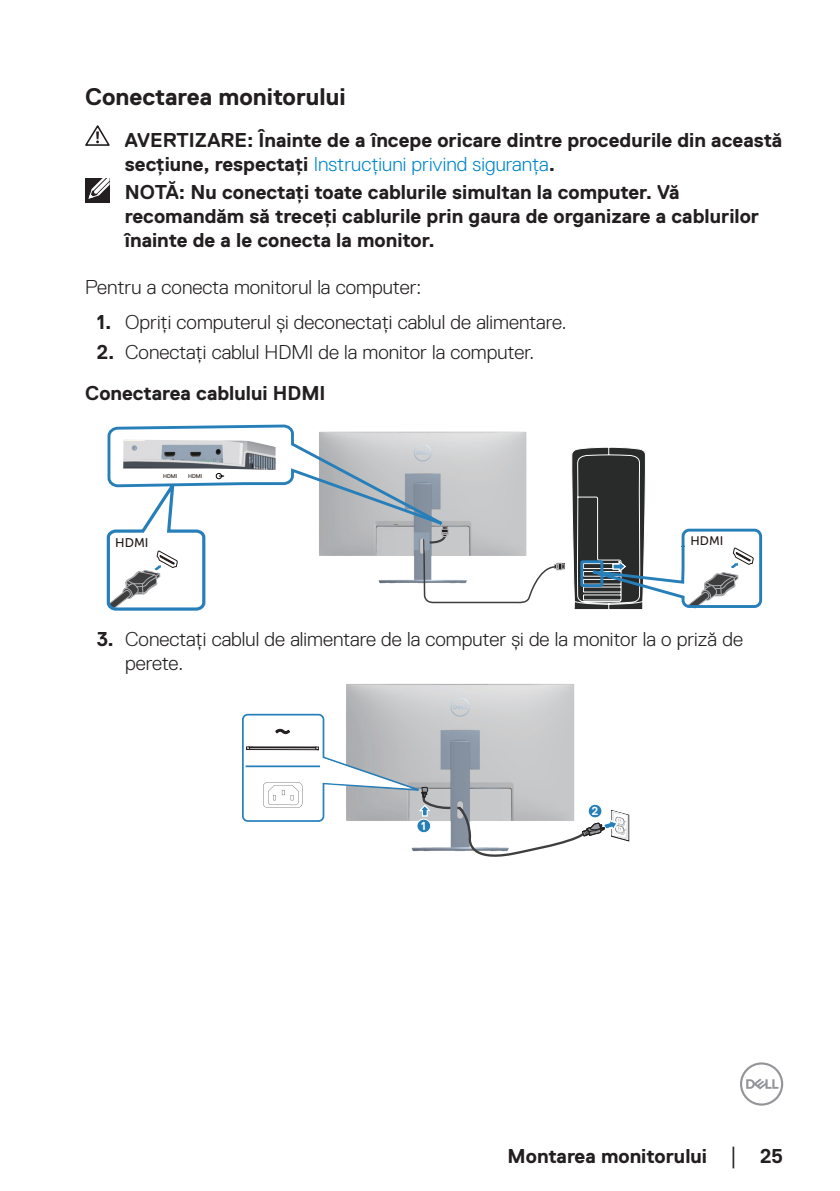
<style>
.page{position:relative;width:840px;height:1191px;background:#fff}
.page>*{position:absolute;margin:0;border:0;box-sizing:border-box;transform-origin:0 0}
.Head2{font:700 24px "Dell Replica";color:#231f20}
.text{font:700 20px/24px "Dell Replica";color:#231f20}
.text-2{font:300 20px/24px "Dell Replica";color:#231f20}
.Head3{font:700 20px "Dell Replica";color:#231f20}
.t1{font:12.6px "Museo Sans For Dell 500";color:#211814}
.t2{font:12.4px "Museo Sans For Dell 500";color:#211814}
.t3{font:5.6px "Dell Replica";color:#211814}
.s1{font-weight:300;color:#0087cb}
.s2{font-weight:700}
.s3{font-family:"Times New Roman";font-weight:400;font-size:18px}
</style>
<div class="page">
<svg style="left:740px;top:1062px;width:42px;height:43px"></svg>
<svg style="left:85px;top:125px;width:25px;height:21px"></svg>
<div style="left:85px;top:178px;width:24px;height:24px;background:#231f20"></div>
<svg style="left:88px;top:178px;width:22px;height:22px"></svg>
<svg style="left:106px;top:425px;width:657px;height:186px"></svg>
<img style="left:346px;top:684px;width:229px;height:62px">
<hr style="left:245px;top:765px;width:75px;height:2px;background:#267fb9">
<svg style="left:275px;top:729px;width:15px;height:5px"></svg>
<div style="left:242px;top:714px;width:82px;height:108px;border:2px solid #267fb9;border-radius:5px"></div>
<svg style="left:246px;top:746px;width:382px;height:111px"></svg>
<p class="Head2" style="left:85px;top:84px;width:262px">Conectarea monitorului</p>
<p class="text" style="left:125px;top:128px;width:658px">AVERTIZARE: Înainte de a începe oricare dintre procedurile din această secțiune, respectați <span class="s1">Instrucţiuni privind siguranţa</span>.</p>
<p class="text" style="left:125px;top:180px;width:635px">NOTĂ: Nu conectaţi toate cablurile simultan la computer. Vă recomandăm să treceţi cablurile prin gaura de organizare a cablurilor înainte de a le conecta la monitor.</p>
<p class="text-2" style="left:85px;top:275px;width:337px">Pentru a conecta monitorul la computer:</p>
<p class="text-2" style="left:97px;top:310px;width:471px"><span class="s2">1.</span> Opriţi computerul şi deconectaţi cablul de alimentare.</p>
<p class="text-2" style="left:97px;top:340px;width:439px"><span class="s2">2.</span> Conectați cablul HDMI de la monitor la computer.</p>
<p class="Head3" style="left:85px;top:382px;width:242px">Conectarea cablului HDMI</p>
<p class="t3" style="left:163px;top:473px;width:16px">HDMI</p>
<p class="t3" style="left:188px;top:473px;width:16px">HDMI</p>
<p class="t1" style="left:115px;top:535px;width:35px">HDMI</p>
<p class="t2" style="left:690px;top:534px;width:34px">HDMI</p>
<p class="text-2" style="left:125px;top:627px;width:619px;text-indent:-28px"><span class="s2">3.</span> Conectați cablul de alimentare de la computer şi de la monitor la o priză de perete.</p>
<p class="text" style="left:507px;top:1143px;width:277px">Montarea monitorului <span class="s3">│</span> 25</p>
</div>
